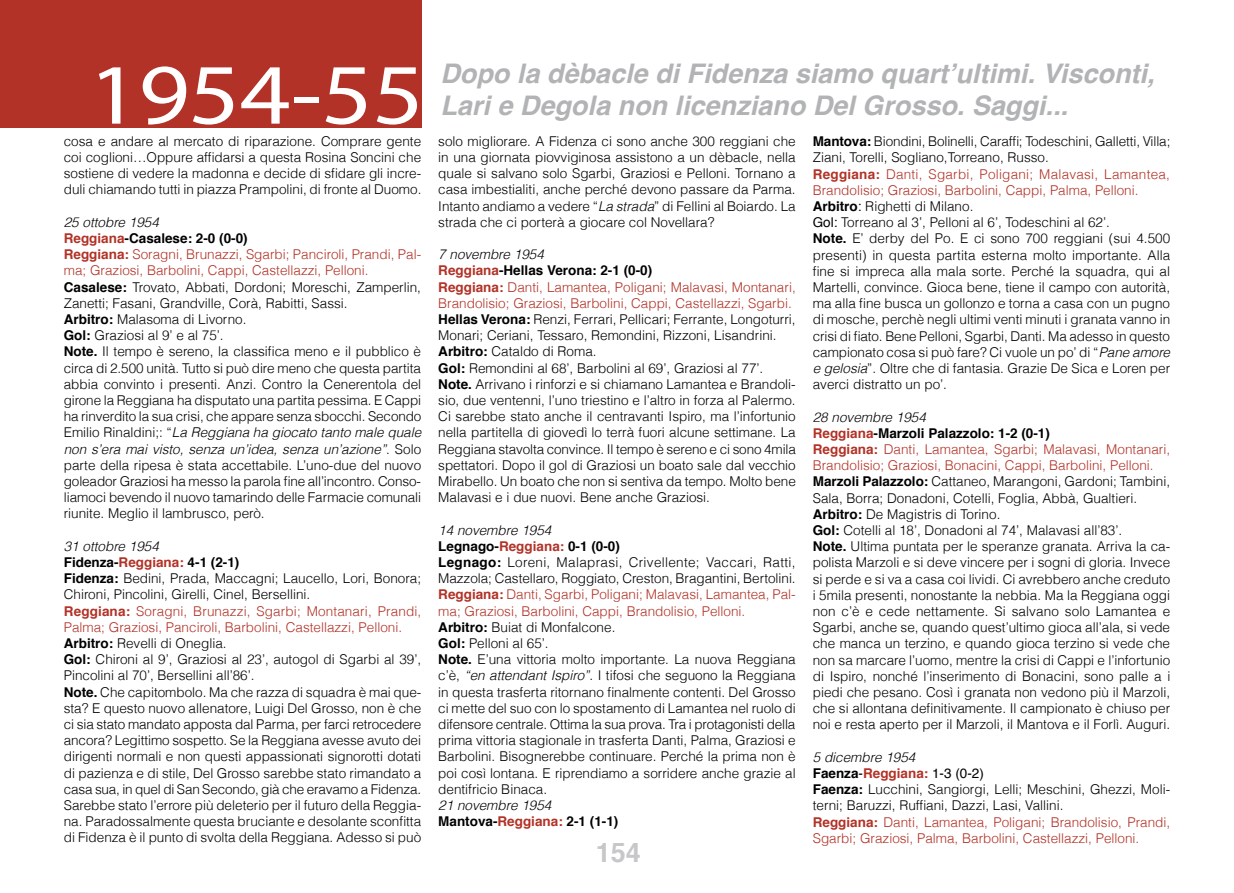
<style>
.page{position:relative;width:1234px;height:893px;background:#fff}
.page>*{position:absolute;margin:0;border:0;box-sizing:border-box;transform-origin:0 0}
.t1{font:86.55px "Myriad Pro";letter-spacing:-.005em;color:#fff;scale:1.15 1}
.t2{font:italic 700 27px/32.4px "Helvetica";color:#b1b3b4}
.t3{font:700 27px "Helvetica";color:#c6c7c8}
.t4{font:300 13.5px/16.2px "Helvetica";color:#000}
.t5{font:300 13.5px/16.2px "Helvetica";color:#b23227}
.t6{font:700 13.5px/16.2px "Helvetica";color:#000}
.s1{font-style:italic}
.s2{font-weight:700;color:#b23227}
.s3{font-weight:700}
.s4{color:#b23227}
.s5{font-weight:300;font-style:italic}
.s6{font-weight:400}
.s7{font-style:italic;color:#000}
.s8{font-weight:700;color:#000}
.s9{font-weight:400;color:#000}
.s10{color:#000}
</style>
<div class="page">
<div style="left:0;top:0;width:421px;height:127px;background:#b23227"></div>
<h1 class="t1" style="left:88px;top:41px;width:293px">1954-55</h1>
<p class="t4" style="left:64px;top:148px;width:359px;text-align:justify">coi coglioni…Oppure affidarsi a questa Rosina Soncini che sostiene di vedere la madonna e decide di sfidare gli incre&shy;duli chiamando tutti in piazza Prampolini, di fronte al Duomo.</p>
<p class="t4" style="left:64px;top:213px;width:359px"><span class="s1">25 ottobre 1954<br></span><span class="s2">Reggiana</span><span class="s3">-Casalese: 2-0 (0-0)<br></span><span class="s2">Reggiana:</span> <span class="s4">Soragni, Brunazzi, Sgarbi; Panciroli, Prandi, Pal&shy;ma; Graziosi, Barbolini, Cappi, Castellazzi, Pelloni.<br></span><span class="s3">Casalese:</span> Trovato, Abbati, Dordoni; Moreschi, Zamperlin, Zanetti; Fasani, Grandville, Corà, Rabitti, Sassi.<br><span class="s3">Arbitro:</span> Malasoma di Livorno.<br><span class="s3">Gol:</span> Graziosi al 9’ e al 75’.<br><span class="s3">Note.</span> Il tempo è sereno, la classifica meno e il pubblico è circa di 2.500 unità. Tutto si può dire meno che questa partita abbia convinto i presenti. Anzi. Contro la Cenerentola del girone la Reggiana ha disputato una partita pessima. E Cappi ha rinverdito la sua crisi, che appare senza sbocchi. Secondo Emilio Rinaldini;: “<span class="s1">La Reggiana ha giocato tanto male quale non s’era mai visto, senza un’idea, senza un’azione”</span>. Solo parte della ripesa è stata accettabile. L’uno-due del nuovo goleador Graziosi ha messo la parola fine all’incontro. Conso&shy;liamoci bevendo il nuovo tamarindo delle Farmacie comunali riunite. Meglio il lambrusco, però.</p>
<p class="t4" style="left:64px;top:537px;width:359px"><span class="s1">31 ottobre 1954<br></span><span class="s3">Fidenza-</span><span class="s2">Reggiana:</span> <span class="s3">4-1 (2-1)<br>Fidenza:</span> Bedini, Prada, Maccagni; Laucello, Lori, Bonora; Chironi, Pincolini, Girelli, Cinel, Bersellini.<br><span class="s2">Reggiana:</span> <span class="s4">Soragni, Brunazzi, Sgarbi; Montanari, Prandi, Palma; Graziosi, Panciroli, Barbolini, Castellazzi, Pelloni.<br></span><span class="s3">Arbitro:</span> Revelli di Oneglia.<br><span class="s3">Gol:</span> Chironi al 9’, Graziosi al 23’, autogol di Sgarbi al 39’, Pincolini al 70’, Bersellini all’86’.<br><span class="s3">Note.</span> Che capitombolo. Ma che razza di squadra è mai que&shy;sta? E questo nuovo allenatore, Luigi Del Grosso, non è che ci sia stato mandato apposta dal Parma, per farci retrocedere ancora? Legittimo sospetto. Se la Reggiana avesse avuto dei dirigenti normali e non questi appassionati signorotti dotati di pazienza e di stile, Del Grosso sarebbe stato rimandato a casa sua, in quel di San Secondo, già che eravamo a Fidenza.<br>Sarebbe stato l’errore più deleterio per il futuro della Reggia&shy;na. Paradossalmente questa bruciante e desolante sconfitta di Fidenza è il punto di svolta della Reggiana. Adesso si può</p>
<p class="t4" style="left:64px;top:132px;width:359px">cosa e andare al mercato di riparazione. Comprare gente</p>
<h2 class="t2" style="left:440px;top:57px;width:715px">Dopo la dèbacle di Fidenza siamo quartʼultimi. Visconti,<br>Lari e Degola non licenziano Del Grosso. Saggi...</h2>
<p class="t4" style="left:438px;top:132px;width:359px;text-align:justify">solo migliorare. A Fidenza ci sono anche 300 reggiani che in una giornata piovviginosa assistono a un dèbacle, nella quale si salvano solo Sgarbi, Graziosi e Pelloni. Tornano a casa imbestialiti, anche perché devono passare da Parma.<br>Intanto andiamo a vedere “<span class="s1">La strada</span>” di Fellini al Boiardo. La strada che ci porterà a giocare col Novellara?</p>
<p class="t4" style="left:438px;top:246px;width:359px"><span class="s1">7 novembre 1954<br></span><span class="s2">Reggiana</span><span class="s3">-Hellas Verona: 2-1 (0-0)<br></span><span class="s2">Reggiana:</span> <span class="s4">Danti, Lamantea, Poligani; Malavasi, Montanari, Brandolisio; Graziosi, Barbolini, Cappi, Castellazzi, Sgarbi.<br></span><span class="s3">Hellas Verona:</span> Renzi, Ferrari, Pellicari; Ferrante, Longoturri, Monari; Ceriani, Tessaro, Remondini, Rizzoni, Lisandrini.<br><span class="s3">Arbitro:</span> Cataldo di Roma.<br><span class="s3">Gol:</span> Remondini al 68’, Barbolini al 69’, Graziosi al 77’.<br><span class="s3">Note.</span> Arrivano i rinforzi e si chiamano Lamantea e Brandoli&shy;sio, due ventenni, l’uno triestino e l’altro in forza al Palermo.<br>Ci sarebbe stato anche il centravanti Ispiro, ma l’infortunio nella partitella di giovedì lo terrà fuori alcune settimane. La Reggiana stavolta convince. Il tempo è sereno e ci sono 4mila spettatori. Dopo il gol di Graziosi un boato sale dal vecchio Mirabello. Un boato che non si sentiva da tempo. Molto bene Malavasi e i due nuovi. Bene anche Graziosi.</p>
<p class="t4" style="left:438px;top:521px;width:359px"><span class="s1">14 novembre 1954<br></span><span class="s3">Legnago-</span><span class="s2">Reggiana:</span> <span class="s3">0-1 (0-0)<br>Legnago:</span> Loreni, Malaprasi, Crivellente; Vaccari, Ratti, Mazzola; Castellaro, Roggiato, Creston, Bragantini, Bertolini.<br><span class="s2">Reggiana:</span> <span class="s4">Danti, Sgarbi, Poligani; Malavasi, Lamantea, Pal&shy;ma; Graziosi, Barbolini, Cappi, Brandolisio, Pelloni.<br></span><span class="s3">Arbitro:</span> Buiat di Monfalcone.<br><span class="s3">Gol:</span> Pelloni al 65’.<br><span class="s3">Note.</span> E’una vittoria molto importante. La nuova Reggiana c’è, <span class="s1">“en attendant Ispiro”</span>. I tifosi che seguono la Reggiana in questa trasferta ritornano finalmente contenti. Del Grosso ci mette del suo con lo spostamento di Lamantea nel ruolo di difensore centrale. Ottima la sua prova. Tra i protagonisti della prima vittoria stagionale in trasferta Danti, Palma, Graziosi e Barbolini. Bisognerebbe continuare. Perché la prima non è poi così lontana. E riprendiamo a sorridere anche grazie al dentifricio Binaca.</p>
<p class="t6" style="left:438px;top:797px;width:182px"><span class="s5">21 novembre 1954<br></span>Mantova-<span class="s4">Reggiana:</span> 2-1 (1-1)</p>
<h2 class="t3" style="left:595px;top:831px;width:47px">154</h2>
<p class="t4" style="left:812px;top:133px;width:359px"><span class="s3">Mantova:</span> Biondini, Bolinelli, Caraffi; Todeschini, Galletti, Villa; Ziani, Torelli, Sogliano,Torreano, Russo.<br><span class="s2">Reggiana:</span> <span class="s4">Danti, Sgarbi, Poligani; Malavasi, Lamantea, Brandolisio; Graziosi, Barbolini, Cappi, Palma, Pelloni.<br></span><span class="s3">Arbitro</span><span class="s6">:</span> Righetti di Milano.<br><span class="s6">Gol:</span> Torreano al 3’, Pelloni al 6’, Todeschini al 62’.<br><span class="s3">Note.</span> E’ derby del Po. E ci sono 700 reggiani (sui 4.500 presenti) in questa partita esterna molto importante. Alla fine si impreca alla mala sorte. Perché la squadra, qui al Martelli, convince. Gioca bene, tiene il campo con autorità, ma alla fine busca un gollonzo e torna a casa con un pugno di mosche, perchè negli ultimi venti minuti i granata vanno in crisi di fiato. Bene Pelloni, Sgarbi, Danti. Ma adesso in questo campionato cosa si può fare? Ci vuole un po’ di “<span class="s1">Pane amore e gelosia</span>”. Oltre che di fantasia. Grazie De Sica e Loren per averci distratto un po’.</p>
<p class="t4" style="left:812px;top:408px;width:359px"><span class="s1">28 novembre 1954<br></span><span class="s2">Reggiana</span><span class="s3">-Marzoli Palazzolo: 1-2 (0-1)<br></span><span class="s2">Reggiana:</span> <span class="s4">Danti, Lamantea, Sgarbi; Malavasi, Montanari, Brandolisio; Graziosi, Bonacini, Cappi, Barbolini, Pelloni.<br></span><span class="s3">Marzoli Palazzolo:</span> Cattaneo, Marangoni, Gardoni; Tambini, Sala, Borra; Donadoni, Cotelli, Foglia, Abbà, Gualtieri.<br><span class="s3">Arbitro:</span> De Magistris di Torino.<br><span class="s3">Gol:</span> Cotelli al 18’, Donadoni al 74’, Malavasi all’83’.<br><span class="s3">Note.</span> Ultima puntata per le speranze granata. Arriva la ca&shy;polista Marzoli e si deve vincere per i sogni di gloria. Invece si perde e si va a casa coi lividi. Ci avrebbero anche creduto i 5mila presenti, nonostante la nebbia. Ma la Reggiana oggi non c’è e cede nettamente. Si salvano solo Lamantea e Sgarbi, anche se, quando quest’ultimo gioca all’ala, si vede che manca un terzino, e quando gioca terzino si vede che non sa marcare l’uomo, mentre la crisi di Cappi e l’infortunio di Ispiro, nonché l’inserimento di Bonacini, sono palle a i piedi che pesano. Così i granata non vedono più il Marzoli, che si allontana definitivamente. Il campionato è chiuso per noi e resta aperto per il Marzoli, il Mantova e il Forlì. Auguri.</p>
<p class="t5" style="left:812px;top:748px;width:359px"><span class="s7">5 dicembre 1954<br></span><span class="s8">Faenza</span><span class="s9">-</span><span class="s3">Reggiana:</span> <span class="s9">1-3 (0-2)<br></span><span class="s8">Faenza:</span> <span class="s10">Lucchini, Sangiorgi, Lelli; Meschini, Ghezzi, Moli&shy;terni; Baruzzi, Ruffiani, Dazzi, Lasi, Vallini.<br></span><span class="s3">Reggiana:</span> Danti, Lamantea, Poligani; Brandolisio, Prandi, Sgarbi; Graziosi, Palma, Barbolini, Castellazzi, Pelloni.</p>
</div>
